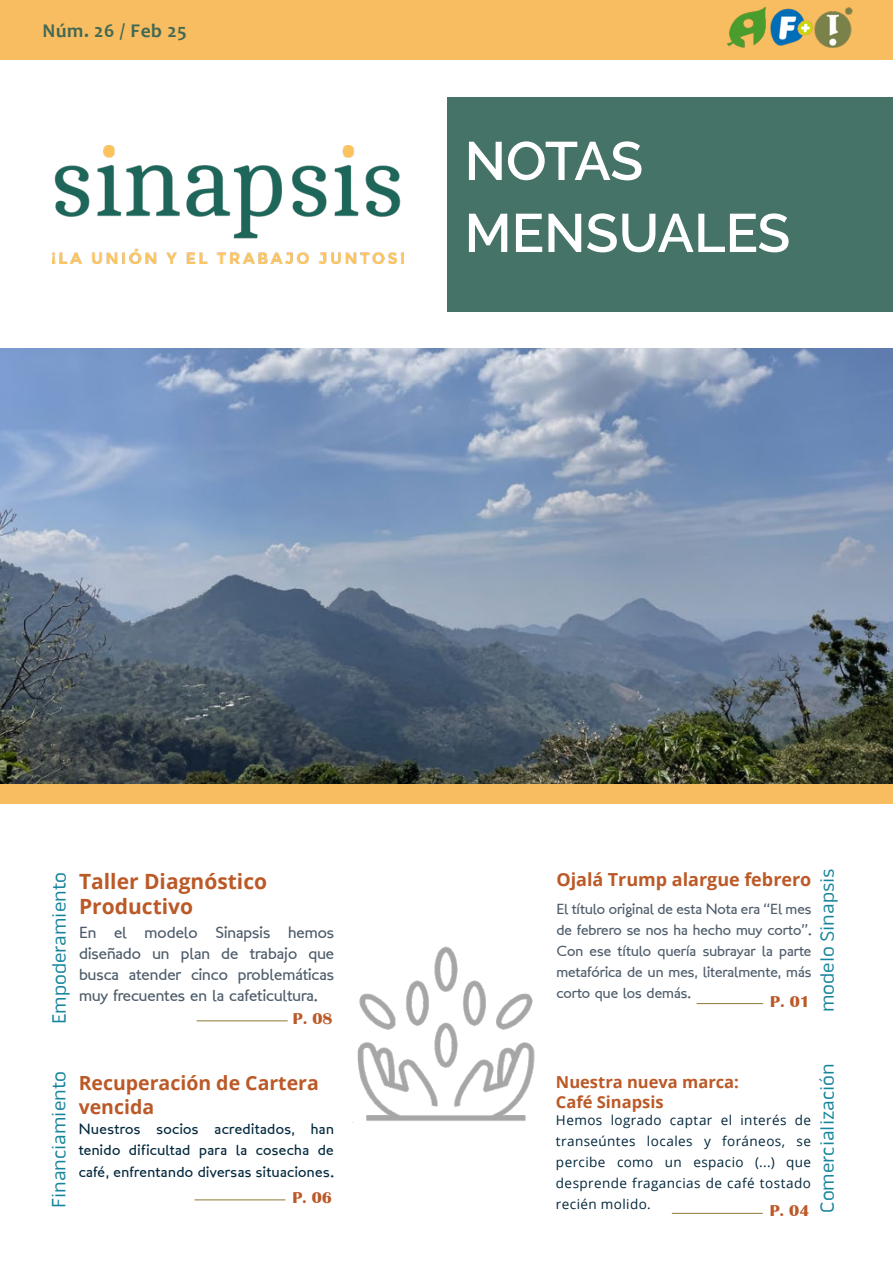
<style>
.page{position:relative;width:893px;height:1263px;background:#fff}
.page>*{position:absolute;margin:0;border:0;box-sizing:border-box;transform-origin:0 0}
.t1{font:600 54px/72px "Raleway";color:#fff}
.Títulos_nota{font:700 21px/25.2px "Open Sans";color:#bb5927}
.Puesto{font:19.5px "Pill Alt 600 mg";color:#16859b}
.Títulos_nota-2{font:700 19.5px/23.4px "Open Sans";color:#bb5927}
.t2{font:700 19.5px "Candara";letter-spacing:.03em;color:#416954}
.t3{font:700 18px "Open Sans";color:#bb5927}
.t4{font:16.5px/21px "London Between";color:#4e5c6a;text-align:justify}
.Títulos_nota-3{font:700 16.5px "Open Sans";color:#bb5927}
.t5{font:700 16.2px "Britannic";color:#bb5927}
.t6{font:15px/21px "London Between";color:#4e5c6a;text-align:justify}
.Párrafo_normal{font:15px/21px "London Between";letter-spacing:.03em;color:#00263b;text-align:justify}
.Párrafo_normal-2{font:13.5px/21px "Open Sans";letter-spacing:.03em;color:#00263b;text-align:justify}
</style>
<div class="page">
<div style="left:0;top:0;width:893px;height:60px;background:#f8bd61"></div>
<div style="left:448px;top:97px;width:445px;height:214px;background:#467367"></div>
<img style="left:52px;top:146px;width:352px;height:118px">
<img style="left:814px;top:7px;width:39px;height:41px">
<img style="left:770px;top:9px;width:43px;height:37px">
<img style="left:726px;top:6px;width:40px;height:42px">
<div style="left:0;top:783px;width:893px;height:20px;background:#f8bd61"></div>
<img style="left:0;top:349px;width:893px;height:434px">
<hr style="left:697px;top:1003px;width:66px;height:1px;background:#8b7934">
<hr style="left:672px;top:1213px;width:91px;height:1px;background:#8b7934">
<hr style="left:194px;top:1199px;width:91px;height:1px;background:#8b7934">
<img style="left:352px;top:946px;width:183px;height:177px">
<hr style="left:197px;top:1020px;width:91px;height:1px;background:#8b7934">
<h3 class="t2" style="left:43px;top:18px;width:146px">Núm. 26 / Feb 25</h3>
<h1 class="t1" style="left:465px;top:125px;width:327px">NOTAS<br>MENSUALES</h1>
<p class="Puesto" style="left:48px;top:1024px;width:154px;rotate:-90deg">Empoderamiento</p>
<p class="Títulos_nota" style="left:79px;top:868px;width:190px">Taller Diagnóstico<br>Productivo</p>
<p class="t4" style="left:79px;top:922px;width:257px">En el modelo Sinapsis hemos diseñado un plan de trabajo que busca atender cinco problemáticas muy frecuentes en la cafeticultura.</p>
<p class="t5" style="left:293px;top:1010px;width:41px">P. 08</p>
<p class="Puesto" style="left:48px;top:1208px;width:138px;rotate:-90deg">Financiamiento</p>
<p class="Títulos_nota-2" style="left:79px;top:1071px;width:242px">Recuperación de Cartera vencida</p>
<p class="Párrafo_normal" style="left:79px;top:1119px;width:257px">Nuestros socios acreditados, han tenido dificultad para la cosecha de café, enfrentando diversas situaciones.</p>
<p class="t5" style="left:292px;top:1188px;width:41px">P. 06</p>
<p class="t3" style="left:556px;top:866px;width:257px">Ojalá Trump alargue febrero</p>
<p class="t6" style="left:556px;top:899px;width:257px">El título original de esta Nota era “El mes de febrero se nos ha hecho muy corto”.<br>Con ese título quería subrayar la parte metafórica de un mes, literalmente, más corto que los demás.</p>
<p class="t5" style="left:770px;top:992px;width:41px">P. 01</p>
<p class="Puesto" style="left:816px;top:1012px;width:145px;rotate:-90deg">modelo Sinapsis</p>
<p class="Títulos_nota-3" style="left:556px;top:1070px;width:185px">Nuestra nueva marca:</p>
<p class="Títulos_nota-3" style="left:556px;top:1090px;width:109px">Café Sinapsis</p>
<p class="Párrafo_normal-2" style="left:556px;top:1109px;width:257px">Hemos logrado captar el interés de transeúntes locales y foráneos, se percibe como un espacio (...) que desprende fragancias de café tostado recién molido.</p>
<p class="t5" style="left:770px;top:1202px;width:41px">P. 04</p>
<p class="Puesto" style="left:816px;top:1212px;width:151px;rotate:-90deg">Comercialización</p>
</div>
